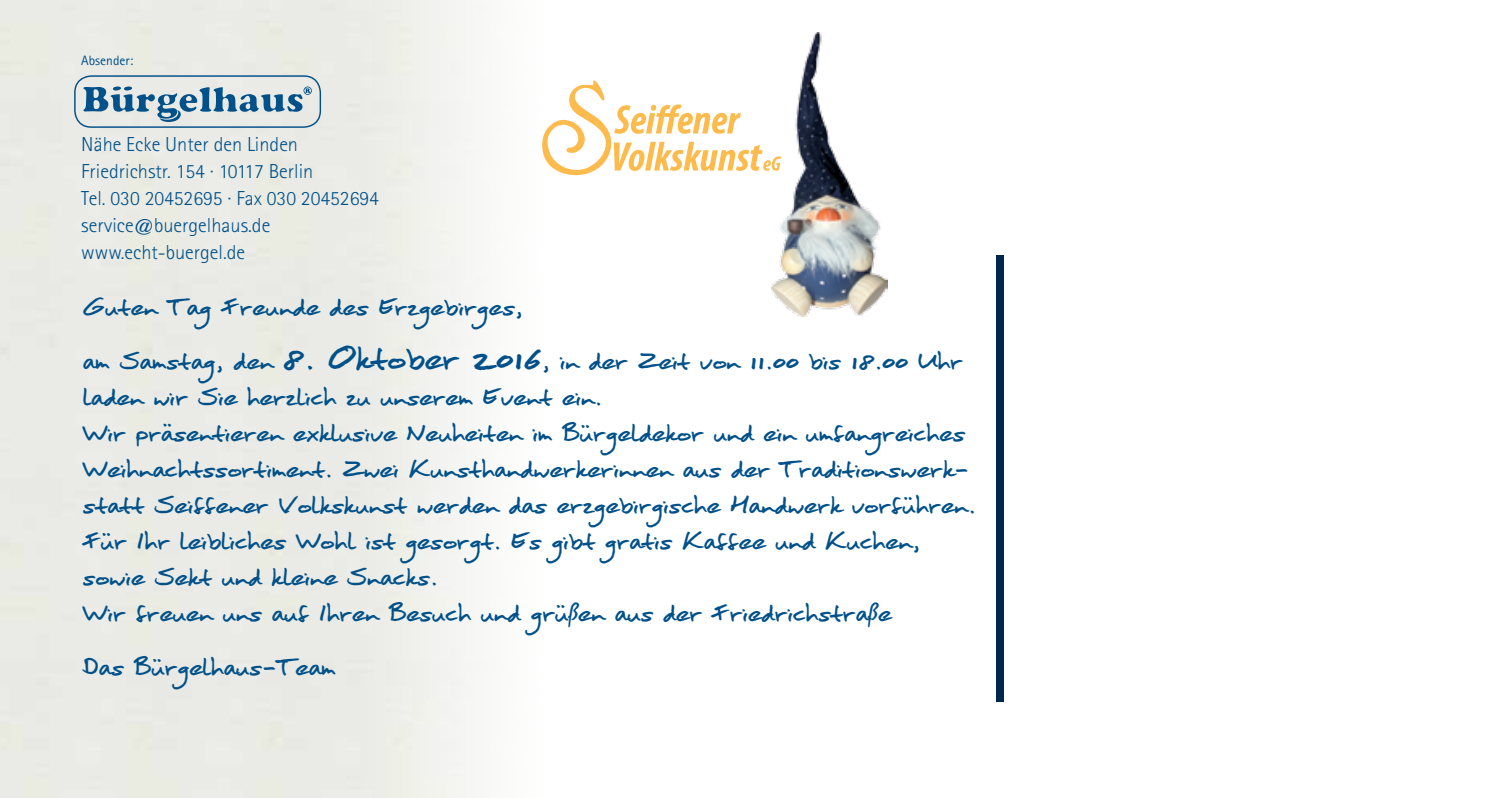
<style>
.page{position:relative;width:1499px;height:798px;background:#fff}
.page>*{position:absolute;margin:0;border:0;box-sizing:border-box;transform-origin:0 0}
.t1{font:27px/36px "Moan Hand";letter-spacing:-.005em;color:#005089}
.t2{font:300 20.25px/27px "Rotis Sans Serif";color:#005089}
.t3{font:13.5px "Rotis Sans Serif";color:#005089}
.s1{font-size:36px}
.s2{font-family:"Mistral"}
</style>
<div class="page">
<img style="left:0;top:0;width:479px;height:797px">
<div style="left:74px;top:75px;width:247px;height:53px;border:1px solid #005089;border-radius:16px"></div>
<svg style="left:83px;top:86px;width:229px;height:36px;background:#a1bac8"></svg>
<div style="left:996px;top:255px;width:7px;height:447px;background:#00274c"></div>
<img style="left:771px;top:32px;width:116px;height:285px">
<svg style="left:542px;top:80px;width:239px;height:98px"></svg>
<p class="t3" style="left:81px;top:52px;width:53px">Absender:</p>
<p class="t2" style="left:81px;top:130px;width:299px">Nähe Ecke Unter den Linden<br>Friedrichstr. 154 · 10117 Berlin<br>Tel. 030 20452695 · Fax 030 20452694 service@buergelhaus.de www.echt-buergel.de</p>
<p class="t1" style="left:83px;top:278px;width:882px;line-height:54px">Guten Tag Freunde des Erzgebirges,<br>am Samstag, den <span class="s1">8. Oktober 2016</span>, in der Zeit von 11.00 bis 18.00 Uhr</p>
<p class="t1" style="left:83px;top:377px;width:894px">laden wir Sie herzlich zu unserem Event ein.<br>Wir präsentieren exklusive Neuheiten im Bürgeldekor und ein umfangreiches Weihnachtssortiment. Zwei Kunsthandwerkerinnen aus der Traditionswerk&shy;statt Seiffener Volkskunst werden das erzgebirgische Handwerk vorführen.<br>Für Ihr leibliches Wohl ist gesorgt. Es gibt gratis Kaffee und Kuchen, sowie Sekt und kleine Snacks.<br>Wir freuen uns auf Ihren Besuch und grü<span class="s2">ß</span>en aus der Friedrichstra<span class="s2">ß</span>e</p>
<p class="t1" style="left:83px;top:647px;width:254px">Das Bürgelhaus-Team</p>
</div>
